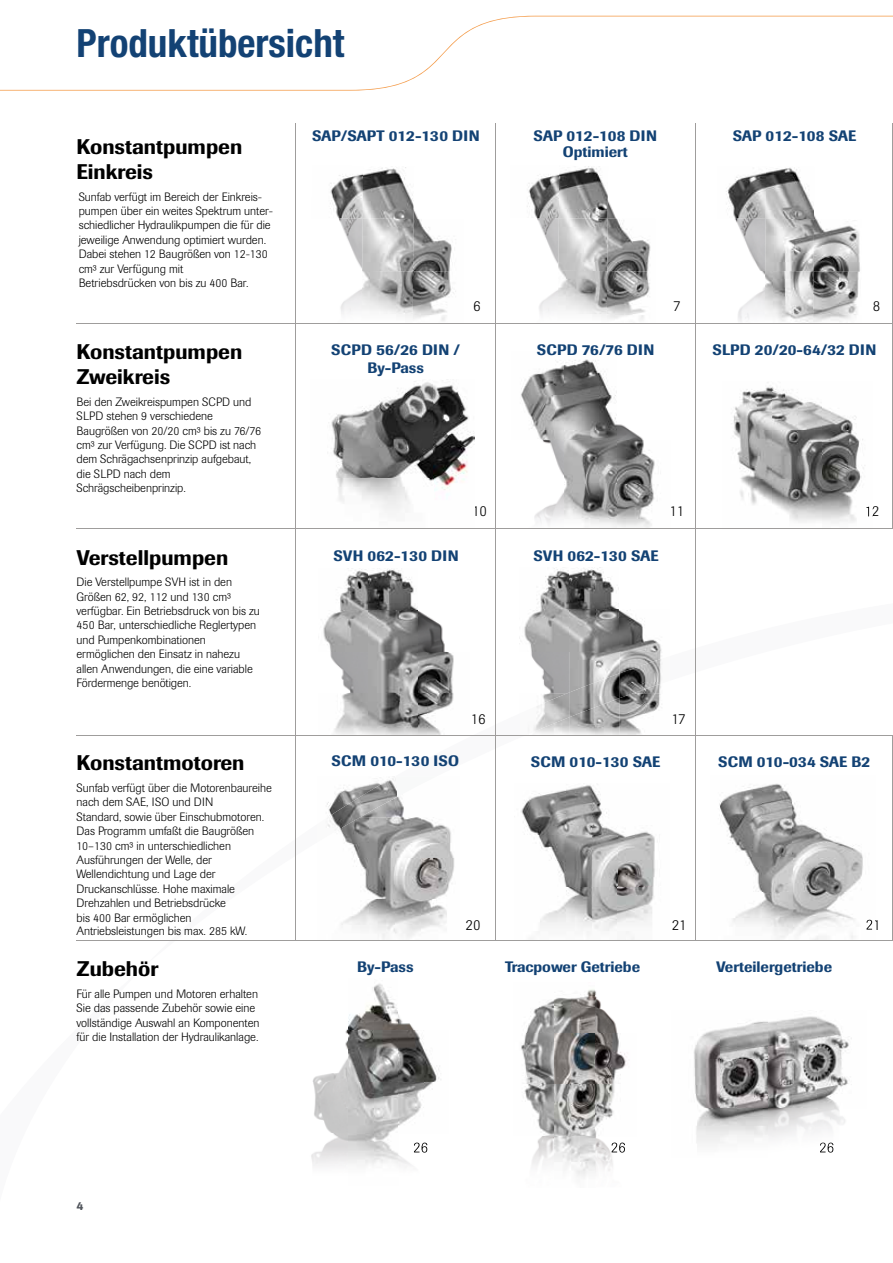
<style>
.page{position:relative;width:893px;height:1263px;background:#fff}
.page>*{position:absolute;margin:0;border:0;box-sizing:border-box;transform-origin:0 0}
.t1{font:700 condensed 39px "Helvetica Neue LT Pro";color:#134274}
.t2{font:500 21px/25.2px "Imago";color:#000}
.t3{font:500 15px/16.5px "Imago";color:#134274;text-align:center}
.t4{font:500 15px/18px "Imago";letter-spacing:.02em;color:#134274;text-align:center}
.t5{font:300 15px "Imago";letter-spacing:-.01em;color:#000}
.t6{font:300 12px/14.4px "Imago";color:#000}
.t7{font:500 12px "Imago";color:#50545b}
</style>
<div class="page">
<svg style="left:0;top:15px;width:893px;height:76px"></svg>
<img style="left:694px;top:1016px;width:158px;height:137px">
<svg style="left:820px;top:1142px;width:13px;height:10px"></svg>
<img style="left:521px;top:359px;width:134px;height:169px">
<img style="left:521px;top:785px;width:134px;height:155px">
<img style="left:719px;top:783px;width:154px;height:157px">
<svg style="left:866px;top:920px;width:10px;height:9px"></svg>
<img style="left:521px;top:989px;width:106px;height:188px">
<svg style="left:612px;top:1142px;width:13px;height:10px"></svg>
<img style="left:341px;top:797px;width:113px;height:143px">
<img style="left:327px;top:778px;width:70px;height:64px">
<img style="left:311px;top:983px;width:130px;height:183px">
<svg style="left:414px;top:1142px;width:13px;height:10px"></svg>
<img style="left:331px;top:379px;width:143px;height:132px">
<img style="left:323px;top:569px;width:131px;height:166px">
<img style="left:733px;top:382px;width:136px;height:141px">
<svg style="left:866px;top:507px;width:4px;height:9px"></svg>
<img style="left:726px;top:168px;width:90px;height:50px">
<img style="left:734px;top:218px;width:126px;height:105px">
<img style="left:330px;top:167px;width:122px;height:103px">
<img style="left:340px;top:270px;width:116px;height:51px">
<img style="left:527px;top:166px;width:124px;height:104px">
<img style="left:539px;top:270px;width:111px;height:50px">
<img style="left:524px;top:568px;width:138px;height:84px">
<img style="left:531px;top:652px;width:39px;height:44px">
<img style="left:570px;top:652px;width:50px;height:21px">
<img style="left:620px;top:652px;width:41px;height:83px">
<img style="left:570px;top:717px;width:50px;height:18px">
<svg style="left:561px;top:692px;width:9px;height:4px"></svg>
<img style="left:570px;top:673px;width:50px;height:44px">
<img style="left:620px;top:656px;width:42px;height:40px">
<img style="left:533px;top:696px;width:37px;height:38px">
<svg style="left:620px;top:696px;width:6px;height:2px"></svg>
<hr style="left:77px;top:735px;width:816px;height:1px;background:#9f9d9c">
<hr style="left:892px;top:123px;width:1px;height:405px;background:#9f9d9c">
<hr style="left:695px;top:123px;width:1px;height:817px;background:#9f9d9c">
<hr style="left:495px;top:123px;width:1px;height:818px;background:#9f9d9c">
<hr style="left:295px;top:123px;width:1px;height:818px;background:#9f9d9c">
<hr style="left:77px;top:940px;width:816px;height:1px;background:#9f9d9c">
<hr style="left:77px;top:323px;width:816px;height:1px;background:#9f9d9c">
<hr style="left:77px;top:528px;width:816px;height:1px;background:#9f9d9c">
<hr style="left:892px;top:735px;width:1px;height:205px;background:#9f9d9c">
<h1 class="t1" style="left:77px;top:19px;width:269px">Produktübersicht</h1>
<h2 class="t2" style="left:77px;top:134px;width:167px">Konstantpumpen<br>Einkreis</h2>
<p class="t6" style="left:79px;top:189px;width:196px">Sunfab verfügt im Bereich der Einkreis&shy;pumpen über ein weites Spektrum unter&shy;schiedlicher Hydraulikpumpen die für die jeweilige Anwendung optimiert wurden.<br>Dabei stehen 12 Baugrößen von 12-130 cm³ zur Verfügung mit<br>Betriebsdrücken von bis zu 400 Bar.</p>
<h2 class="t2" style="left:77px;top:339px;width:167px">Konstantpumpen<br>Zweikreis</h2>
<p class="t6" style="left:77px;top:395px;width:186px">Bei den Zweikreispumpen SCPD und<br>SLPD stehen 9 verschiedene<br>Baugrößen von 20/20 cm³ bis zu 76/76 cm³ zur Verfügung. Die SCPD ist nach dem Schrägachsenprinzip aufgebaut, die SLPD nach dem<br>Schrägscheibenprinzip.</p>
<h2 class="t2" style="left:77px;top:544px;width:153px">Verstellpumpen</h2>
<p class="t6" style="left:77px;top:575px;width:185px">Die Verstellpumpe SVH ist in den<br>Größen 62, 92, 112 und 130 cm³ verfügbar. Ein Betriebsdruck von bis zu<br>450 Bar, unterschiedliche Reglertypen und Pumpenkombinationen ermöglichen den Einsatz in nahezu allen Anwendungen, die eine variable<br>Fördermenge benötigen.</p>
<h2 class="t2" style="left:77px;top:750px;width:169px">Konstantmotoren</h2>
<p class="t6" style="left:77px;top:781px;width:197px">Sunfab verfügt über die Motorenbaureihe nach dem SAE, ISO und DIN<br>Standard, sowie über Einschubmotoren.<br>Das Programm umfaßt die Baugrößen<br>10–130 cm³ in unterschiedlichen<br>Ausführungen der Welle, der<br>Wellendichtung und Lage der<br>Druckanschlüsse. Hohe maximale<br>Drehzahlen und Betriebsdrücke<br>bis 400 Bar ermöglichen<br>Antriebsleistungen bis max. 285 kW.</p>
<h2 class="t2" style="left:77px;top:956px;width:83px">Zubehör</h2>
<p class="t6" style="left:77px;top:986px;width:185px">Für alle Pumpen und Motoren erhalten Sie das passende Zubehör sowie eine vollständige Auswahl an Komponenten für die Installation der Hydraulikanlage.</p>
<p class="t3" style="left:312px;top:127px;width:169px">SAP/SAPT 012-130 DIN</p>
<p class="t3" style="left:733px;top:127px;width:125px">SAP 012-108 SAE</p>
<p class="t3" style="left:534px;top:127px;width:125px">SAP 012-108 DIN<br>Optimiert</p>
<p class="t5" style="left:473px;top:298px;width:9px">6</p>
<p class="t5" style="left:673px;top:298px;width:9px">7</p>
<p class="t5" style="left:873px;top:298px;width:9px">8</p>
<p class="t4" style="left:331px;top:341px;width:131px">SCPD 56/26 DIN /<br>By-Pass</p>
<p class="t4" style="left:712px;top:341px;width:166px">SLPD 20/20-64/32 DIN</p>
<p class="t4" style="left:537px;top:341px;width:119px">SCPD 76/76 DIN</p>
<p class="t4" style="left:333px;top:547px;width:127px">SVH 062-130 DIN</p>
<p class="t5" style="left:472px;top:503px;width:16px">10</p>
<p class="t5" style="left:669px;top:503px;width:16px">11</p>
<p class="t5" style="left:864px;top:503px;width:16px">12</p>
<p class="t3" style="left:533px;top:547px;width:127px">SVH 062-130 SAE</p>
<p class="t5" style="left:471px;top:710px;width:16px">16</p>
<p class="t5" style="left:671px;top:710px;width:16px">17</p>
<p class="t4" style="left:332px;top:752px;width:129px">SCM 010-130 ISO</p>
<p class="t3" style="left:531px;top:753px;width:131px">SCM 010-130 SAE</p>
<p class="t3" style="left:718px;top:753px;width:154px">SCM 010-034 SAE B2</p>
<p class="t3" style="left:357px;top:958px;width:58px">By-Pass</p>
<p class="t5" style="left:465px;top:916px;width:16px">20</p>
<p class="t5" style="left:672px;top:916px;width:16px">21</p>
<p class="t5" style="left:866px;top:916px;width:16px">21</p>
<p class="t3" style="left:505px;top:959px;width:137px">Tracpower Getriebe</p>
<p class="t3" style="left:716px;top:959px;width:117px">Verteilergetriebe</p>
<p class="t7" style="left:77px;top:1198px;width:8px">4</p>
</div>
